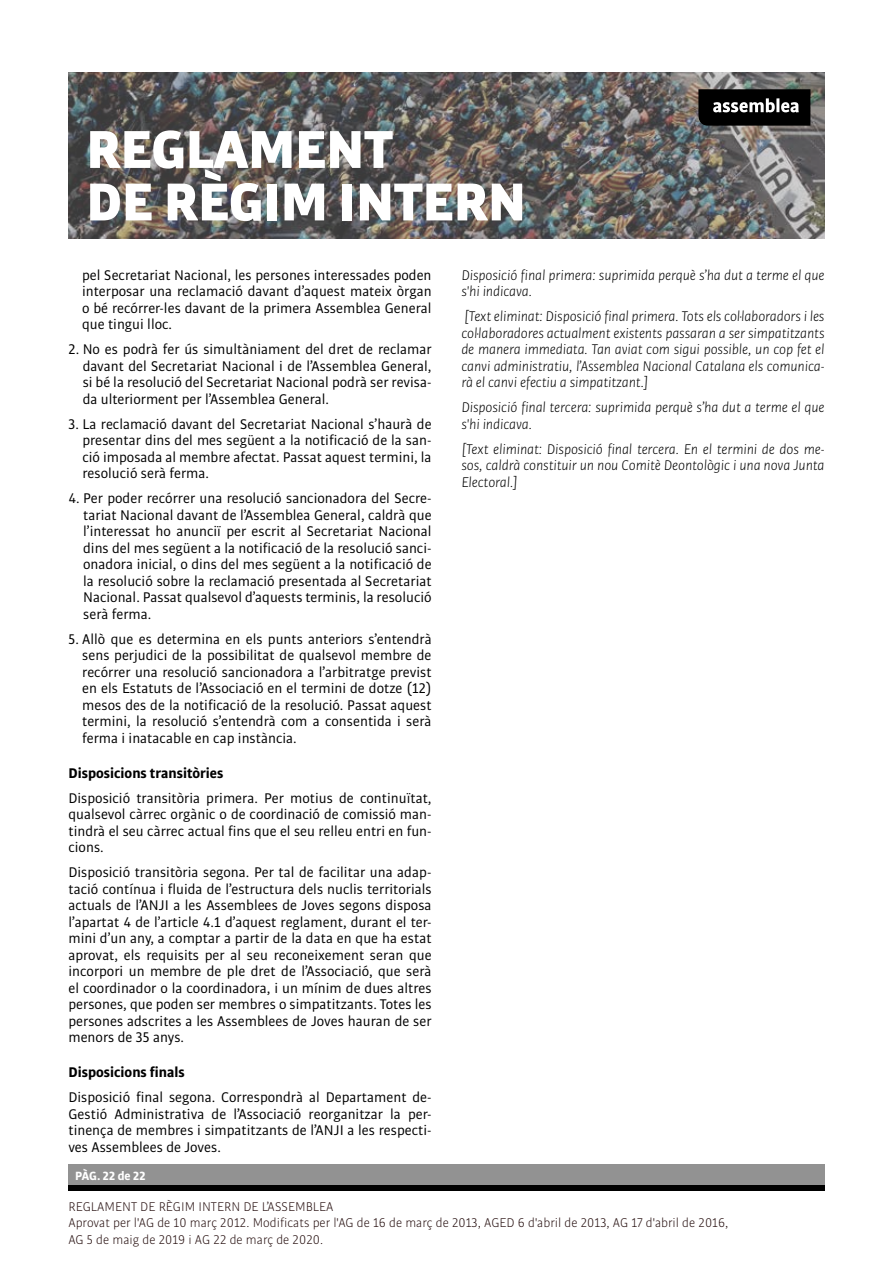
<style>
.page{position:relative;width:893px;height:1263px;background:#fff}
.page>*{position:absolute;margin:0;border:0;box-sizing:border-box;transform-origin:0 0}
.t1{font:900 57px/52.5px "Bulo";color:#fff}
.t2{font:15px/16.5px "Bulo";color:#000;text-align:justify}
.t3{font:italic 300 15px/16.5px "Bulo";color:#000}
.t4{font:700 15px "Bulo";color:#000}
.t5{font:300 13.5px/16.2px "Bulo";color:#240d0d}
.t6{font:700 12.75px "Bulo";color:#fff}
</style>
<div class="page">
<img style="left:68px;top:72px;width:756px;height:167px">
<div style="left:68px;top:1164px;width:756px;height:27px;background:#929292"></div>
<div style="left:68px;top:1185px;width:756px;height:6px;background:#000"></div>
<svg style="left:698px;top:89px;width:112px;height:37px"></svg>
<h1 class="t1" style="left:86px;top:121px;width:441px">REGLAMENT<br>DE RÈGIM INTERN</h1>
<p class="t2" style="left:82px;top:266px;width:351px">pel Secretariat Nacional, les persones interessades poden interposar una reclamació davant d’aquest mateix òrgan o bé recórrer-les davant de la primera Assemblea General que tingui lloc.</p>
<p class="t2" style="left:83px;top:341px;width:350px;text-indent:-14px">2. No es podrà fer ús simultàniament del dret de reclamar davant del Secretariat Nacional i de l’Assemblea General, si bé la resolució del Secretariat Nacional podrà ser revisa&shy;da ulteriorment per l’Assemblea General.</p>
<p class="t2" style="left:82px;top:415px;width:351px;text-indent:-14px">3. La reclamació davant del Secretariat Nacional s’haurà de presentar dins del mes següent a la notificació de la san&shy;ció imposada al membre afectat. Passat aquest termini, la resolució serà ferma.</p>
<p class="t2" style="left:83px;top:490px;width:350px;text-indent:-15px">4. Per poder recórrer una resolució sancionadora del Secre&shy;tariat Nacional davant de l’Assemblea General, caldrà que l’interessat ho anunciï per escrit al Secretariat Nacional dins del mes següent a la notificació de la resolució sanci&shy;onadora inicial, o dins del mes següent a la notificació de la resolució sobre la reclamació presentada al Secretariat Nacional. Passat qualsevol d’aquests terminis, la resolució serà ferma.</p>
<p class="t2" style="left:82px;top:630px;width:351px;text-indent:-14px">5. Allò que es determina en els punts anteriors s’entendrà sens perjudici de la possibilitat de qualsevol membre de recórrer una resolució sancionadora a l’arbitratge previst en els Estatuts de l’Associació en el termini de dotze (12) mesos des de la notificació de la resolució. Passat aquest termini, la resolució s’entendrà com a consentida i serà ferma i inatacable en cap instància.</p>
<p class="t4" style="left:68px;top:763px;width:157px">Disposicions transitòries</p>
<p class="t2" style="left:68px;top:789px;width:365px">Disposició transitòria primera. Per motius de continuïtat, qualsevol càrrec orgànic o de coordinació de comissió man&shy;tindrà el seu càrrec actual fins que el seu relleu entri en fun&shy;cions.</p>
<p class="t2" style="left:68px;top:864px;width:365px">Disposició transitòria segona. Per tal de facilitar una adap&shy;tació contínua i fluida de l’estructura dels nuclis territorials actuals de l’ANJI a les Assemblees de Joves segons disposa l’apartat 4 de l’article 4.1 d’aquest reglament, durant el ter&shy;mini d’un any, a comptar a partir de la data en que ha estat aprovat, els requisits per al seu reconeixement seran que incorpori un membre de ple dret de l’Associació, que serà el coordinador o la coordinadora, i un mínim de dues altres persones, que poden ser membres o simpatitzants. Totes les persones adscrites a les Assemblees de Joves hauran de ser menors de 35 anys.</p>
<p class="t4" style="left:68px;top:1063px;width:118px">Disposicions finals</p>
<p class="t2" style="left:68px;top:1089px;width:365px">Disposició final segona. Correspondrà al Departament de-Gestió Administrativa de l’Associació reorganitzar la per&shy;tinença de membres i simpatitzants de l’ANJI a les respecti&shy;ves Assemblees de Joves.</p>
<p class="t3" style="left:461px;top:266px;width:365px">Disposició final primera: suprimida perquè s’ha dut a terme el que s'hi indicava.</p>
<p class="t3" style="left:461px;top:308px;width:365px;text-align:justify">[Text eliminat: Disposició final primera. Tots els col·laboradors i les col·laboradores actualment existents passaran a ser simpatitzants de manera immediata. Tan aviat com sigui possible, un cop fet el canvi administratiu, l’Assemblea Nacional Catalana els comunica&shy;rà el canvi efectiu a simpatitzant.]</p>
<p class="t3" style="left:461px;top:399px;width:365px">Disposició final tercera: suprimida perquè s’ha dut a terme el que s'hi indicava.</p>
<p class="t3" style="left:461px;top:440px;width:365px;text-align:justify">[Text eliminat: Disposició final tercera. En el termini de dos me&shy;sos, caldrà constituir un nou Comitè Deontològic i una nova Junta Electoral.]</p>
<p class="t6" style="left:75px;top:1167px;width:72px">PÀG. 22 de 22</p>
<p class="t5" style="left:68px;top:1198px;width:661px">REGLAMENT DE RÈGIM INTERN DE L’ASSEMBLEA<br>Aprovat per l'AG de 10 març 2012. Modificats per l'AG de 16 de març de 2013, AGED 6 d'abril de 2013, AG 17 d'abril de 2016,<br>AG 5 de maig de 2019 i AG 22 de març de 2020.</p>
</div>
